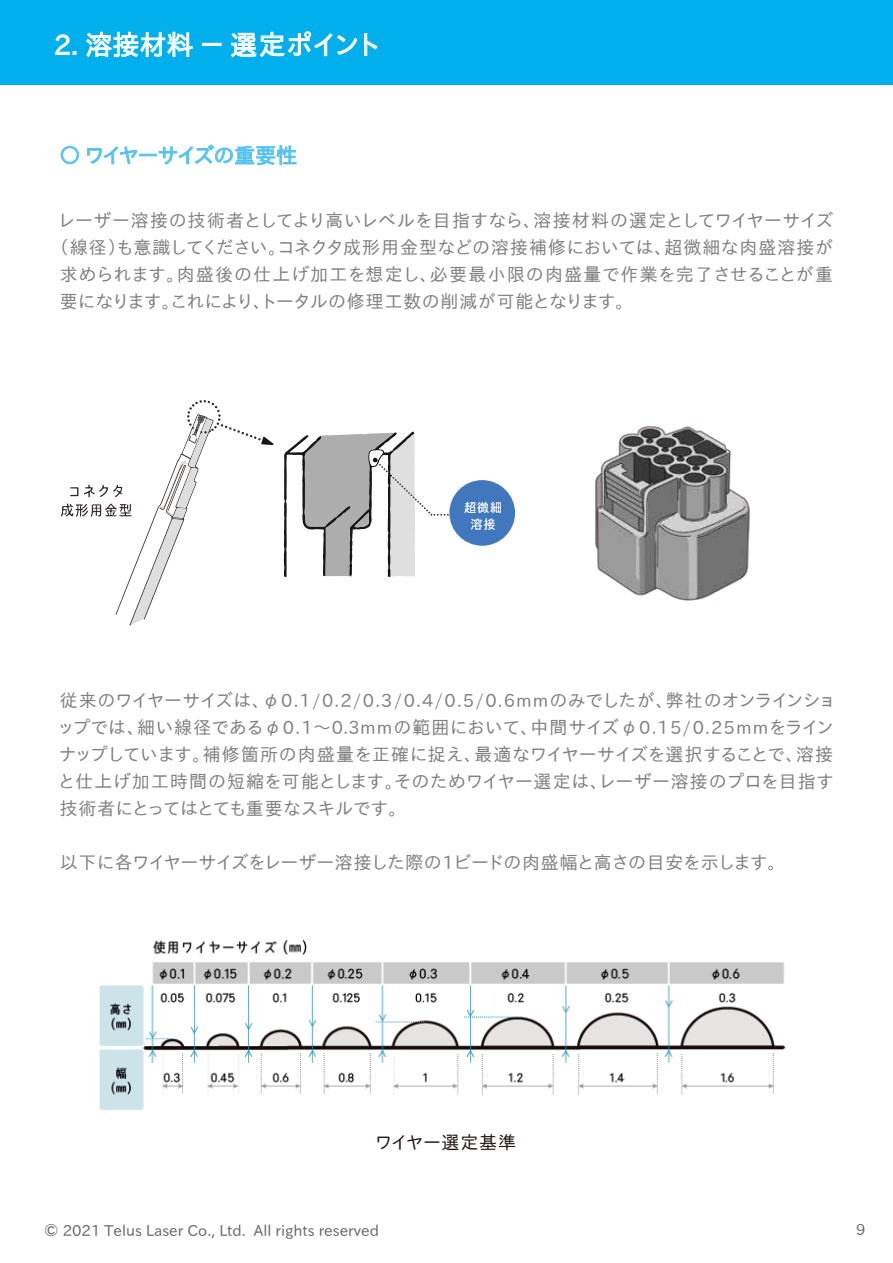
<style>
.page{position:relative;width:893px;height:1263px;background:#fff}
.page>*{position:absolute;margin:0;border:0;box-sizing:border-box;transform-origin:0 0}
.t1{font:27px "IP Aex Gothic";color:#fff}
.t2{font:21px "IP Aex Gothic";letter-spacing:-.07em;color:#54c3f1}
.t3{font:18px/27px "IP Aex Gothic";letter-spacing:.005em;color:#808080}
.t4{font:18px "IP Aex Gothic";letter-spacing:.03em;color:#808080}
.t5{font:18px "IP Aex Gothic";letter-spacing:.055em;color:#808080}
.t6{font:18px "IP Aex Gothic";letter-spacing:-.025em;color:#808080}
.t7{font:18px "IP Aex Gothic";letter-spacing:-.04em;color:#808080}
.t8{font:18px "IP Aex Gothic";letter-spacing:.02em;color:#221815}
.t9{font:15px "IP Aex Gothic";color:#666}
</style>
<div class="page">
<div style="left:0;top:0;width:893px;height:84px;background:#00afec"></div>
<svg style="left:56px;top:34px;width:20px;height:21px"></svg>
<svg style="left:86px;top:32px;width:107px;height:25px"></svg>
<div style="left:202px;top:43px;width:19px;height:3px;border:1px solid #fff"></div>
<svg style="left:231px;top:31px;width:126px;height:26px"></svg>
<svg style="left:364px;top:33px;width:13px;height:23px"></svg>
<img style="left:595px;top:426px;width:155px;height:175px">
<svg style="left:284px;top:431px;width:231px;height:146px"></svg>
<svg style="left:61px;top:400px;width:213px;height:226px"></svg>
<svg style="left:60px;top:146px;width:19px;height:18px"></svg>
<svg style="left:87px;top:144px;width:210px;height:22px"></svg>
<img style="left:99px;top:939px;width:687px;height:171px">
<h1 class="t1" style="left:54px;top:30px;width:329px">2. 溶接材料 － 選定ポイント</h1>
<p class="t2" style="left:59px;top:143px;width:239px">〇 ワイヤーサイズの重要性</p>
<p class="t3" style="left:58px;top:208px;width:777px">レーザー溶接の技術者としてより高いレベルを目指すなら、溶接材料の選定としてワイヤーサイズ</p>
<p class="t4" style="left:51px;top:237px;width:784px">（線径）も意識してください。コネクタ成形用金型などの溶接補修においては、超微細な肉盛溶接が</p>
<p class="t5" style="left:60px;top:264px;width:775px">求められます。肉盛後の仕上げ加工を想定し、必要最小限の肉盛量で作業を完了させることが重</p>
<p class="t7" style="left:60px;top:291px;width:575px">要になります。これにより、トータルの修理工数の削減が可能となります。</p>
<p class="t3" style="left:57px;top:688px;width:780px">従来のワイヤーサイズは、φ0.1/0.2/0.3/0.4/0.5/0.6mmのみでしたが、弊社のオンラインショップでは、細い線径であるφ0.1～0.3mmの範囲において、中間サイズφ0.15/0.25mmをラインナップしています。補修箇所の肉盛量を正確に捉え、最適なワイヤーサイズを選択することで、溶接と仕上げ加工時間の短縮を可能とします。そのためワイヤー選定は、レーザー溶接のプロを目指す技術者にとってはとても重要なスキルです。</p>
<p class="t6" style="left:60px;top:852px;width:727px">以下に各ワイヤーサイズをレーザー溶接した際の1ビードの肉盛幅と高さの目安を示します。</p>
<p class="t8" style="left:375px;top:1132px;width:143px">ワイヤー選定基準</p>
<p class="t9" style="left:44px;top:1222px;width:337px">© 2021 Telus Laser Co., Ltd. All rights reserved</p>
<p class="t9" style="left:856px;top:1221px;width:11px">9</p>
</div>
